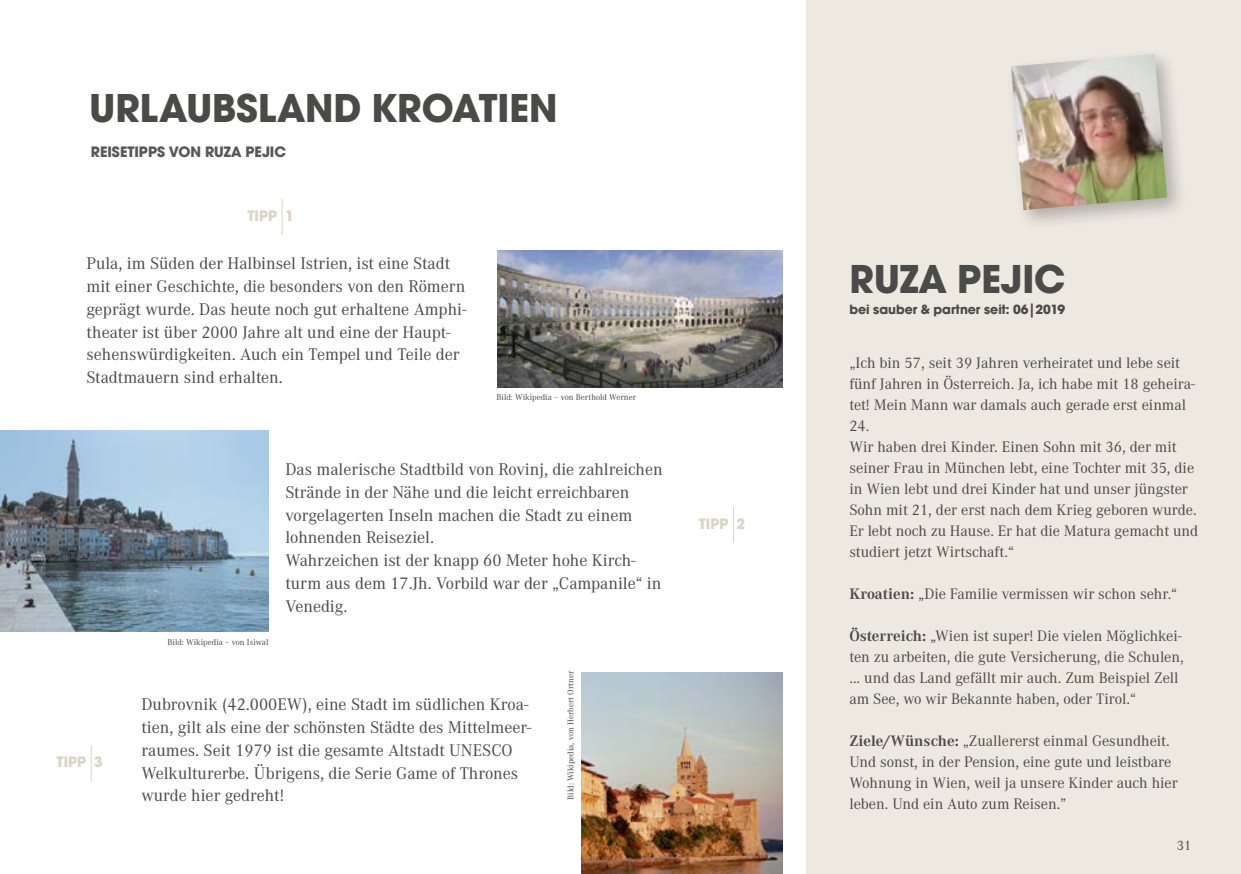
<style>
.page{position:relative;width:1241px;height:874px;background:#fff}
.page>*{position:absolute;margin:0;border:0;box-sizing:border-box;transform-origin:0 0}
.t1{font:700 42px "Avant Gard EF";color:#4a4a49}
.t2{font:17.5px/22.8px "Corporate A";color:#4a4a49}
.t3{font:15.75px/21px "Corporate A";color:#4a4a49}
.t4{font:700 15.75px "Avant Gard EF";color:#575756}
.t5{font:700 15.75px "Avant Gard EF";color:#dad4c4}
.t6{font:700 14px "Avant Gard EF";color:#4a4a49}
.t7{font:14px "Corporate A";color:#4a4a49}
.t8{font:8.75px "Corporate A";color:#4a4a49}
.s1{font-weight:700}
</style>
<div class="page">
<div style="left:806px;top:0;width:434px;height:873px;background:#ede9e1"></div>
<div style="left:1005px;top:48px;width:183px;height:184px;background:#000;opacity:.25"></div>
<img style="left:1010px;top:54px;width:156px;height:156px">
<img style="left:581px;top:672px;width:201px;height:201px">
<img style="left:497px;top:251px;width:285px;height:136px">
<img style="left:0;top:430px;width:268px;height:201px">
<hr style="left:281px;top:199px;width:1px;height:35px;background:#dad4c4">
<hr style="left:91px;top:745px;width:1px;height:35px;background:#dad4c4">
<hr style="left:733px;top:506px;width:1px;height:36px;background:#dad4c4">
<h1 class="t1" style="left:90px;top:83px;width:469px">URLAUBSLAND KROATIEN</h1>
<p class="t4" style="left:91px;top:142px;width:197px">REISETIPPS VON RUZA PEJIC</p>
<p class="t5" style="left:247px;top:206px;width:48px">TIPP 1</p>
<p class="t2" style="left:86px;top:251px;width:381px">Pula, im Süden der Halbinsel Istrien, ist eine Stadt mit einer Geschichte, die besonders von den Römern geprägt wurde. Das heute noch gut erhaltene Amphi&shy;theater ist über 2000 Jahre alt und eine der Haupt&shy;sehenswürdigkeiten. Auch ein Tempel und Teile der Stadtmauern sind erhalten.</p>
<p class="t8" style="left:496px;top:391px;width:141px">Bild: Wikipedia – von Berthold Werner</p>
<p class="t5" style="left:57px;top:752px;width:48px">TIPP 3</p>
<p class="t8" style="left:167px;top:636px;width:102px">Bild: Wikipedia – von Isiwal</p>
<p class="t2" style="left:285px;top:457px;width:378px">Das malerische Stadtbild von Rovinj, die zahlreichen Strände in der Nähe und die leicht erreichbaren vorgelagerten Inseln machen die Stadt zu einem lohnenden Reiseziel.<br>Wahrzeichen ist der knapp 60 Meter hohe Kirch&shy;turm aus dem 17.Jh. Vorbild war der „Campanile“ in Venedig.</p>
<p class="t2" style="left:141px;top:692px;width:391px">Dubrovnik (42.000EW), eine Stadt im südlichen Kroa&shy;tien, gilt als eine der schönsten Städte des Mittelmeer&shy;raumes. Seit 1979 ist die gesamte Altstadt UNESCO Welkulturerbe. Übrigens, die Serie Game of Thrones wurde hier gedreht!</p>
<p class="t8" style="left:564px;top:799px;width:130px;rotate:-90deg">Bild: Wikipedia, von Herbert Ortner</p>
<p class="t5" style="left:698px;top:513px;width:48px">TIPP 2</p>
<h1 class="t1" style="left:849px;top:253px;width:217px">RUZA PEJIC</h1>
<p class="t6" style="left:849px;top:300px;width:217px">bei sauber &amp; partner seit: 06|2019</p>
<p class="t3" style="left:849px;top:351px;width:350px">„Ich bin 57, seit 39 Jahren verheiratet und lebe seit fünf Jahren in Österreich. Ja, ich habe mit 18 geheira&shy;tet! Mein Mann war damals auch gerade erst einmal 24.<br>Wir haben drei Kinder. Einen Sohn mit 36, der mit seiner Frau in München lebt, eine Tochter mit 35, die in Wien lebt und drei Kinder hat und unser jüngster Sohn mit 21, der erst nach dem Krieg geboren wurde.<br>Er lebt noch zu Hause. Er hat die Matura gemacht und studiert jetzt Wirtschaft.“</p>
<p class="t3" style="left:849px;top:582px;width:329px"><span class="s1">Kroatien:</span> „Die Familie vermissen wir schon sehr.“</p>
<p class="t3" style="left:849px;top:624px;width:336px"><span class="s1">Österreich:</span> „Wien ist super! Die vielen Möglichkei&shy;ten zu arbeiten, die gute Versicherung, die Schulen, ... und das Land gefällt mir auch. Zum Beispiel Zell am See, wo wir Bekannte haben, oder Tirol.“</p>
<p class="t3" style="left:849px;top:729px;width:330px"><span class="s1">Ziele/Wünsche:</span> „Zuallererst einmal Gesundheit.<br>Und sonst, in der Pension, eine gute und leistbare Wohnung in Wien, weil ja unsere Kinder auch hier leben. Und ein Auto zum Reisen.”</p>
<p class="t7" style="left:1176px;top:835px;width:16px">31</p>
</div>
